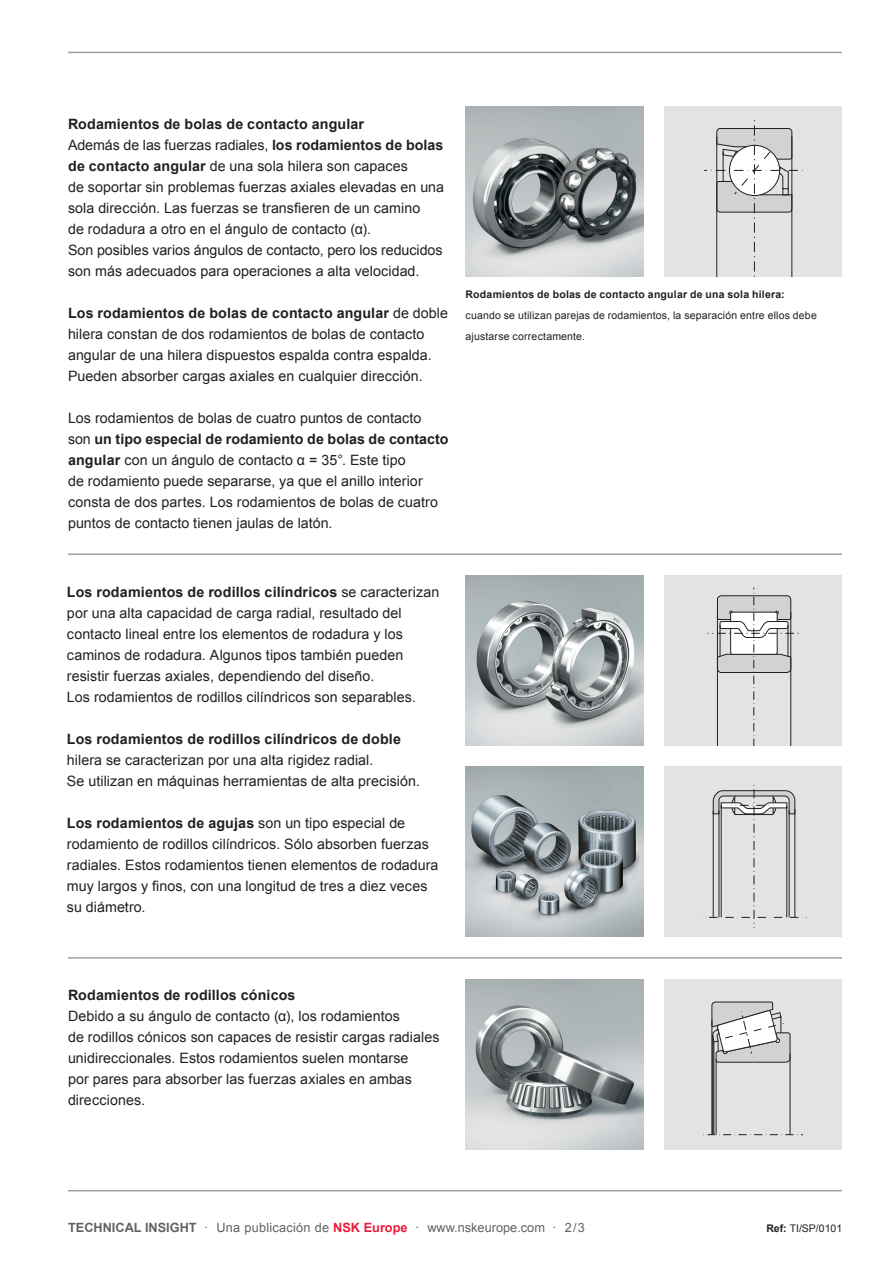
<style>
.page{position:relative;width:893px;height:1263px;background:#fff}
.page>*{position:absolute;margin:0;border:0;box-sizing:border-box;transform-origin:0 0}
.DAX_s_9_5_5mm__light{font:14.25px/21px "Arial";letter-spacing:.005em;color:#231f20}
.DAX_s_9_5_5mm__light-2{font:700 14.25px "Arial";letter-spacing:.01em;color:#231f20}
.t1{font:12.75px "Arial";letter-spacing:.02em;color:#636366}
.DAX_s_9_5_5mm__light-3{font:10.5px/21px "Arial";letter-spacing:.015em;color:#231f20}
.DAX_s_9_5_5mm__light-4{font:700 10.5px "Arial";letter-spacing:.02em;color:#231f20}
.s1{font-weight:700}
.s2{font-weight:700;color:#ed1a3a}
</style>
<div class="page">
<hr style="left:68px;top:1190px;width:774px;height:1px;background:#9d9fa2">
<hr style="left:68px;top:52px;width:774px;height:1px;background:#9d9fa2">
<hr style="left:68px;top:553px;width:774px;height:2px;background:#9d9fa2">
<hr style="left:68px;top:957px;width:774px;height:2px;background:#9d9fa2">
<div style="left:664px;top:106px;width:178px;height:170px;background:#e3e3e3"></div>
<svg style="left:704px;top:120px;width:99px;height:156px"></svg>
<div style="left:664px;top:575px;width:178px;height:170px;background:#e3e3e3"></div>
<svg style="left:708px;top:587px;width:91px;height:158px"></svg>
<div style="left:664px;top:766px;width:178px;height:170px;background:#e3e3e3"></div>
<svg style="left:701px;top:784px;width:106px;height:144px"></svg>
<hr style="left:735px;top:814px;width:38px;height:1px;background:#231f20">
<div style="left:664px;top:979px;width:178px;height:170px;background:#e3e3e3"></div>
<svg style="left:703px;top:1001px;width:100px;height:134px"></svg>
<img style="left:466px;top:106px;width:177px;height:170px">
<img style="left:466px;top:575px;width:177px;height:170px">
<img style="left:466px;top:766px;width:177px;height:170px">
<img style="left:466px;top:979px;width:177px;height:170px">
<p class="DAX_s_9_5_5mm__light-2" style="left:68px;top:115px;width:298px">Rodamientos de bolas de contacto angular</p>
<p class="DAX_s_9_5_5mm__light" style="left:68px;top:135px;width:378px">Además de las fuerzas radiales, <span class="s1">los rodamientos de bolas de contacto angular</span> de una sola hilera son capaces<br>de soportar sin problemas fuerzas axiales elevadas en una sola dirección. Las fuerzas se transfieren de un camino<br>de rodadura a otro en el ángulo de contacto (α).</p>
<p class="DAX_s_9_5_5mm__light" style="left:68px;top:240px;width:376px">Son posibles varios ángulos de contacto, pero los reducidos son más adecuados para operaciones a alta velocidad.</p>
<p class="DAX_s_9_5_5mm__light" style="left:68px;top:303px;width:382px"><span class="s1">Los rodamientos de bolas de contacto angular</span> de doble hilera constan de dos rodamientos de bolas de contacto angular de una hilera dispuestos espalda contra espalda.<br>Pueden absorber cargas axiales en cualquier dirección.</p>
<p class="DAX_s_9_5_5mm__light" style="left:68px;top:408px;width:382px">Los rodamientos de bolas de cuatro puntos de contacto<br>son <span class="s1">un tipo especial de rodamiento de bolas de contacto angular</span> con un ángulo de contacto α = 35°. Este tipo<br>de rodamiento puede separarse, ya que el anillo interior consta de dos partes. Los rodamientos de bolas de cuatro puntos de contacto tienen jaulas de latón.</p>
<p class="DAX_s_9_5_5mm__light-4" style="left:466px;top:287px;width:321px">Rodamientos de bolas de contacto angular de una sola hilera:</p>
<p class="DAX_s_9_5_5mm__light-3" style="left:466px;top:305px;width:353px">cuando se utilizan parejas de rodamientos, la separación entre ellos debe ajustarse correctamente.</p>
<p class="DAX_s_9_5_5mm__light" style="left:67px;top:581px;width:374px"><span class="s1">Los rodamientos de rodillos cilíndricos</span> se caracterizan por una alta capacidad de carga radial, resultado del contacto lineal entre los elementos de rodadura y los caminos de rodadura. Algunos tipos también pueden resistir fuerzas axiales, dependiendo del diseño.<br>Los rodamientos de rodillos cilíndricos son separables.</p>
<p class="DAX_s_9_5_5mm__light" style="left:67px;top:728px;width:355px"><span class="s1">Los rodamientos de rodillos cilíndricos de doble </span>hilera se caracterizan por una alta rigidez radial.<br>Se utilizan en máquinas herramientas de alta precisión.</p>
<p class="DAX_s_9_5_5mm__light" style="left:67px;top:812px;width:373px"><span class="s1">Los rodamientos de agujas</span> son un tipo especial de rodamiento de rodillos cilíndricos. Sólo absorben fuerzas radiales. Estos rodamientos tienen elementos de rodadura muy largos y finos, con una longitud de tres a diez veces su diámetro.</p>
<p class="DAX_s_9_5_5mm__light-2" style="left:68px;top:985px;width:229px">Rodamientos de rodillos cónicos</p>
<p class="DAX_s_9_5_5mm__light" style="left:68px;top:1005px;width:373px">Debido a su ángulo de contacto (α), los rodamientos<br>de rodillos cónicos son capaces de resistir cargas radiales unidireccionales. Estos rodamientos suelen montarse<br>por pares para absorber las fuerzas axiales en ambas direcciones.</p>
<p class="t1" style="left:68px;top:1219px;width:518px"><span class="s1">TECHNICAL INSIGHT</span> · Una publicación de <span class="s2">NSK Europe</span> · www.nskeurope.com · 2/3</p>
<p class="DAX_s_9_5_5mm__light-3" style="left:766px;top:1218px;width:77px"><span class="s1">Ref:</span> TI/SP/0101</p>
</div>
